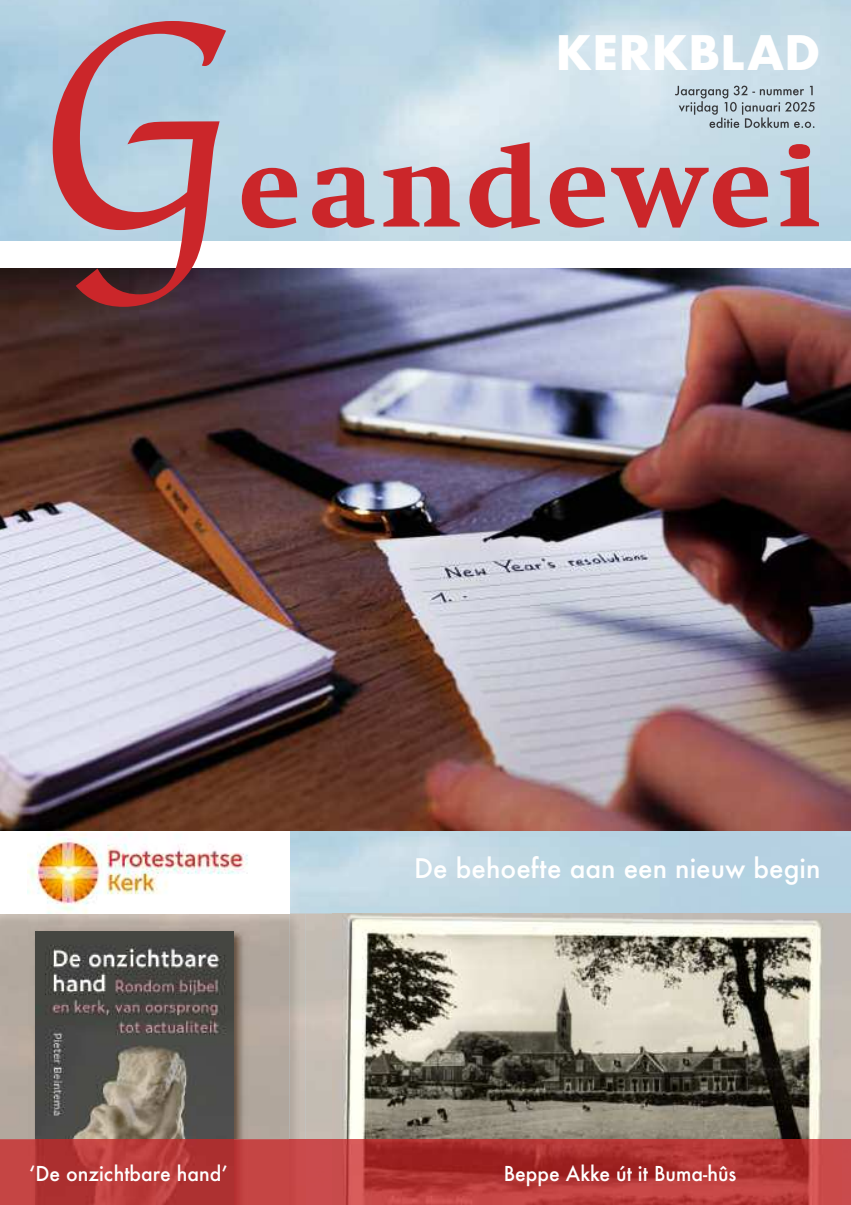
<style>
.page{position:relative;width:851px;height:1205px;background:#fff}
.page>*{position:absolute;margin:0;border:0;box-sizing:border-box;transform-origin:0 0}
.t1{font:300px "Apple Chancery";color:#cb262a}
.t2{font:800 118.75px "Swift";letter-spacing:.05em;color:#cb262a}
.t3{font:700 46.25px "Futura";color:#fff}
.t4{font:500 26.25px "Futura";color:#fff}
.t5{font:500 20px "Futura";color:#fff}
</style>
<div class="page">
<img style="left:0;top:0;width:850px;height:913px">
<img style="left:0;top:268px;width:850px;height:563px">
<div style="left:0;top:241px;width:850px;height:27px;background:#fff"></div>
<img style="left:674px;top:86px;width:65px;height:12px">
<img style="left:678px;top:101px;width:79px;height:14px">
<img style="left:709px;top:117px;width:79px;height:11px">
<img style="left:289px;top:908px;width:16px;height:5px">
<img style="left:0;top:913px;width:289px;height:226px">
<img style="left:35px;top:931px;width:198px;height:208px">
<img style="left:289px;top:913px;width:552px;height:226px">
<img style="left:289px;top:913px;width:1px;height:135px">
<div style="left:0;top:831px;width:289px;height:82px;background:#fff"></div>
<img style="left:27px;top:834px;width:221px;height:79px">
<img style="left:0;top:1139px;width:305px;height:66px">
<img style="left:35px;top:1139px;width:198px;height:66px">
<svg style="left:305px;top:1139px;width:545px;height:66px;background:#b53736"></svg>
<h1 class="t1" style="left:32px;top:-55px;width:201px">G</h1>
<h3 class="t3" style="left:555px;top:19px;width:266px">KERKBLAD</h3>
<h2 class="t2" style="left:238px;top:116px;width:582px">eandewei</h2>
<h3 class="t4" style="left:414px;top:854px;width:407px">De behoefte aan een nieuw begin</h3>
<p class="t5" style="left:29px;top:1162px;width:200px">‘De onzichtbare hand’</p>
<p class="t5" style="left:503px;top:1162px;width:234px">Beppe Akke út it Buma-hûs</p>
</div>
